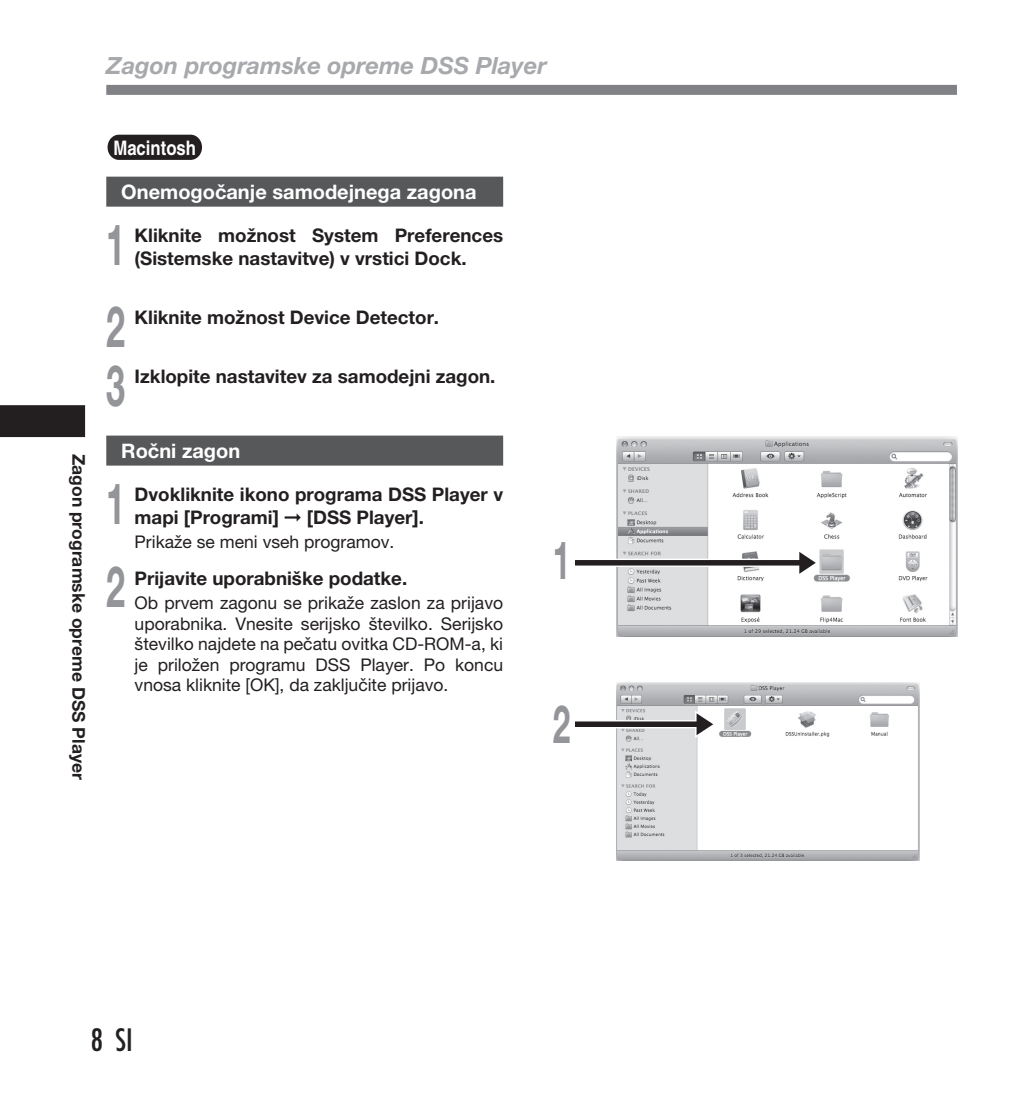
<style>
.page{position:relative;width:1035px;height:1106px;background:#fff}
.page>*{position:absolute;margin:0;border:0;box-sizing:border-box;transform-origin:0 0}
.t1{font:700 57px "Helvetica Neue LT Pro";color:#939598;scale:.6 1}
.t2{font:700 52.75px "Helvetica Neue LT Pro";color:#939598;scale:.6 1}
.t3{font:condensed 30px "Futura";color:#231f20}
.t4{font:italic 700 23.75px "Helvetica Neue LT Pro";color:#a8a9ad}
.t5{font:700 20px "Helvetica Neue LT Pro";color:#fff}
.t6{font:700 20px "Helvetica";color:#fff;scale:.84 1}
.t7{font:700 18.75px/22.5px "Helvetica Neue LT Pro";color:#231f20}
.t8{font:17.5px/20.8px "Helvetica Neue LT Pro";color:#231f20;text-align:justify}
.t9{font:700 17.5px "Helvetica Neue LT Pro";color:#231f20}
</style>
<div class="page">
<div style="left:0;top:405px;width:85px;height:32px;background:#231f20"></div>
<img style="left:616px;top:682px;width:303px;height:178px">
<img style="left:617px;top:436px;width:340px;height:200px">
<svg style="left:575px;top:559px;width:220px;height:7px"></svg>
<div style="left:575px;top:560px;width:227px;height:5px;background:#231f20"></div>
<svg style="left:795px;top:551px;width:22px;height:25px"></svg>
<div style="left:575px;top:720px;width:124px;height:8px;background:#fff"></div>
<div style="left:575px;top:721px;width:124px;height:6px;background:#231f20"></div>
<svg style="left:692px;top:710px;width:23px;height:28px"></svg>
<div style="left:108px;top:135px;width:94px;height:25px;background:#231f20;border-radius:12px"></div>
<div style="left:106px;top:177px;width:397px;height:30px;background:#57585a"></div>
<div style="left:106px;top:435px;width:397px;height:30px;background:#57585a"></div>
<div style="left:106px;top:85px;width:851px;height:10px;background:#808285"></div>
<p class="t4" style="left:106px;top:50px;width:442px">Zagon programske opreme DSS Player</p>
<p class="t9" style="left:90px;top:454px;width:327px;rotate:90deg">Zagon programske opreme DSS Player</p>
<p class="t6" style="left:113px;top:135px;width:100px">Macintosh</p>
<p class="t5" style="left:121px;top:179px;width:357px">Onemogočanje samodejnega zagona</p>
<h1 class="t1" style="left:106px;top:209px;width:33px">1</h1>
<p class="t7" style="left:135px;top:224px;width:370px">Kliknite možnost System Preferences (Sistemske nastavitve) v vrstici Dock.</p>
<h1 class="t1" style="left:106px;top:291px;width:33px">2</h1>
<p class="t7" style="left:135px;top:306px;width:306px">Kliknite možnost Device Detector.</p>
<h1 class="t1" style="left:106px;top:350px;width:33px">3</h1>
<p class="t7" style="left:135px;top:365px;width:362px">Izklopite nastavitev za samodejni zagon.</p>
<p class="t5" style="left:121px;top:438px;width:120px">Ročni zagon</p>
<h1 class="t1" style="left:106px;top:468px;width:33px">1</h1>
<p class="t7" style="left:135px;top:483px;width:370px">Dvokliknite ikono programa DSS Player v mapi [Programi] ➞ [DSS Player].</p>
<p class="t8" style="left:135px;top:531px;width:261px">Prikaže se meni vseh programov.</p>
<h1 class="t1" style="left:106px;top:551px;width:33px">2</h1>
<p class="t7" style="left:135px;top:566px;width:274px">Prijavite uporabniške podatke.</p>
<p class="t8" style="left:135px;top:592px;width:370px">Ob prvem zagonu se prikaže zaslon za prijavo uporabnika. Vnesite serijsko številko. Serijsko številko najdete na pečatu ovitka CD-ROM-a, ki je priložen programu DSS Player. Po koncu vnosa kliknite [OK], da zaključite prijavo.</p>
<h2 class="t2" style="left:553px;top:527px;width:31px">1</h2>
<h2 class="t2" style="left:553px;top:691px;width:31px">2</h2>
<h3 class="t3" style="left:91px;top:1022px;width:43px">8 SI</h3>
</div>
